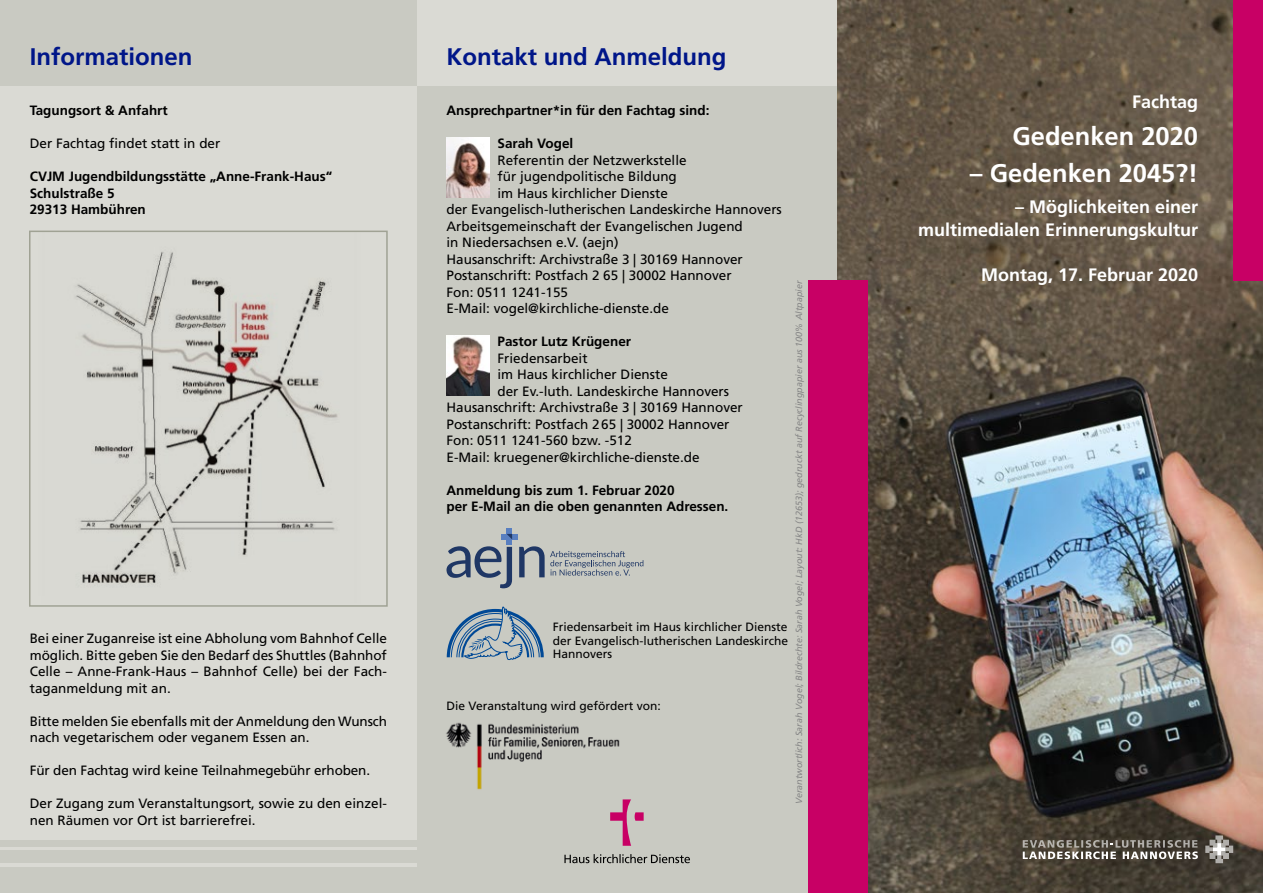
<style>
.page{position:relative;width:1263px;height:893px;background:#fff}
.page>*{position:absolute;margin:0;border:0;box-sizing:border-box;transform-origin:0 0}
.t1{font:700 25.5px "Frutiger LT Com";color:#fff}
.t2{font:700 24px "Frutiger LT Com";color:#001689}
.t3{font:700 18px/22.5px "Frutiger LT Com";color:#fff;text-align:right}
.t4{font:13.5px/16.5px "Frutiger LT Com";color:#000}
.t5{font:700 13.5px/16.5px "Frutiger LT Com";color:#000}
.t6{font:12px/13.5px "Frutiger LT Com";color:#000;text-align:justify}
.t7{font:italic 9px "Frutiger LT Com";color:#878787}
</style>
<div class="page">
<div style="left:417px;top:75px;width:421px;height:818px;background:#c9cac2"></div>
<div style="left:0;top:75px;width:417px;height:818px;background:#dadad4"></div>
<div style="left:417px;top:0;width:421px;height:85px;background:#dadad4"></div>
<img style="left:838px;top:0;width:425px;height:893px">
<div style="left:1233px;top:0;width:30px;height:281px;background:#c80065"></div>
<div style="left:808px;top:281px;width:59px;height:612px;background:#c80065"></div>
<svg style="left:1205px;top:835px;width:28px;height:28px"></svg>
<svg style="left:1023px;top:840px;width:175px;height:19px;background:#79746c"></svg>
<svg style="left:564px;top:854px;width:126px;height:9px"></svg>
<svg style="left:610px;top:799px;width:34px;height:47px"></svg>
<svg style="left:447px;top:606px;width:97px;height:54px"></svg>
<div style="left:0;top:0;width:417px;height:85px;background:#c9cac2"></div>
<img style="left:446px;top:335px;width:43px;height:60px">
<div style="left:507px;top:528px;width:5px;height:17px;background:#597fc0"></div>
<svg style="left:446px;top:546px;width:66px;height:42px"></svg>
<svg style="left:519px;top:546px;width:124px;height:31px"></svg>
<div style="left:501px;top:534px;width:17px;height:5px;background:#597fc0"></div>
<svg style="left:507px;top:534px;width:5px;height:5px"></svg>
<img style="left:75px;top:252px;width:263px;height:331px">
<div style="left:29px;top:231px;width:359px;height:376px;border:2px solid #bcbeb3"></div>
<div style="left:0;top:867px;width:417px;height:26px;background:#c9cac2"></div>
<div style="left:0;top:850px;width:417px;height:13px;background:#c9cac2"></div>
<div style="left:0;top:840px;width:417px;height:6px;background:#c9cac2"></div>
<img style="left:446px;top:138px;width:43px;height:59px">
<img style="left:446px;top:722px;width:174px;height:68px">
<h2 class="t2" style="left:30px;top:42px;width:164px">Informationen</h2>
<p class="t5" style="left:30px;top:102px;width:140px">Tagungsort &amp; Anfahrt</p>
<p class="t4" style="left:30px;top:135px;width:192px">Der Fachtag findet statt in der</p>
<p class="t5" style="left:30px;top:168px;width:304px">CVJM Jugendbildungsstätte „Anne-Frank-Haus“<br>Schulstraße 5<br>29313 Hambühren</p>
<p class="t4" style="left:30px;top:630px;width:359px;text-align:justify">Bei einer Zuganreise ist eine Abholung vom Bahnhof Celle möglich. Bitte geben Sie den Bedarf des Shuttles (Bahnhof Celle – Anne-Frank-Haus – Bahnhof Celle) bei der Fach&shy;taganmeldung mit an.</p>
<p class="t4" style="left:30px;top:713px;width:359px">Bitte melden Sie ebenfalls mit der Anmeldung den Wunsch nach vegetarischem oder veganem Essen an.</p>
<p class="t4" style="left:30px;top:762px;width:342px">Für den Fachtag wird keine Teilnahmegebühr erhoben.</p>
<p class="t4" style="left:30px;top:795px;width:359px">Der Zugang zum Veranstaltungsort, sowie zu den einzel&shy;nen Räumen vor Ort ist barrierefrei.</p>
<h2 class="t2" style="left:446px;top:42px;width:282px">Kontakt und Anmeldung</h2>
<p class="t5" style="left:446px;top:102px;width:265px">Ansprechpartner*in für den Fachtag sind:</p>
<p class="t5" style="left:497px;top:135px;width:77px">Sarah Vogel</p>
<p class="t4" style="left:497px;top:152px;width:191px">Referentin der Netzwerkstelle</p>
<p class="t4" style="left:497px;top:168px;width:181px">für jugendpolitische Bildung</p>
<p class="t4" style="left:497px;top:185px;width:172px">im Haus kirchlicher Dienste</p>
<p class="t4" style="left:446px;top:201px;width:337px">der Evangelisch-lutherischen Landeskirche Hannovers</p>
<p class="t4" style="left:446px;top:218px;width:298px">Arbeitsgemeinschaft der Evangelischen Jugend</p>
<p class="t4" style="left:446px;top:234px;width:174px">in Niedersachsen e.V. (aejn)</p>
<p class="t4" style="left:446px;top:251px;width:298px">Hausanschrift: Archivstraße 3 | 30169 Hannover</p>
<p class="t4" style="left:446px;top:267px;width:287px">Postanschrift: Postfach 2 65 | 30002 Hannover</p>
<p class="t4" style="left:446px;top:284px;width:123px">Fon: 0511 1241-155</p>
<p class="t4" style="left:446px;top:300px;width:224px">E-Mail: vogel@kirchliche-dienste.de</p>
<p class="t5" style="left:497px;top:333px;width:135px">Pastor Lutz Krügener</p>
<p class="t4" style="left:497px;top:350px;width:92px">Friedensarbeit</p>
<p class="t4" style="left:497px;top:366px;width:172px">im Haus kirchlicher Dienste</p>
<p class="t4" style="left:497px;top:383px;width:233px">der Ev.-luth. Landeskirche Hannovers</p>
<p class="t4" style="left:446px;top:399px;width:298px">Hausanschrift: Archivstraße 3 | 30169 Hannover</p>
<p class="t4" style="left:446px;top:416px;width:285px">Postanschrift: Postfach 265 | 30002 Hannover</p>
<p class="t4" style="left:446px;top:432px;width:187px">Fon: 0511 1241-560 bzw. -512</p>
<p class="t4" style="left:446px;top:449px;width:255px">E-Mail: kruegener@kirchliche-dienste.de</p>
<p class="t5" style="left:446px;top:482px;width:283px">Anmeldung bis zum 1. Februar 2020<br>per E-Mail an die oben genannten Adressen.</p>
<p class="t7" style="left:794px;top:804px;width:525px;rotate:-90deg">Verantwortlich: Sarah Vogel; Bildrechte: Sarah Vogel; Layout: HkD (12653); gedruckt auf Recyclingpapier aus 100% Altpapier</p>
<p class="t6" style="left:553px;top:620px;width:237px">Friedensarbeit im Haus kirchlicher Dienste der Evangelisch-lutherischen Landeskirche Hannovers</p>
<p class="t6" style="left:446px;top:699px;width:216px">Die Veranstaltung wird gefördert von:</p>
<h3 class="t3" style="left:1132px;top:91px;width:68px">Fachtag</h3>
<h1 class="t1" style="left:1012px;top:121px;width:187px">Gedenken 2020</h1>
<h1 class="t1" style="left:970px;top:158px;width:230px">– Gedenken 2045?!</h1>
<h3 class="t3" style="left:918px;top:196px;width:282px">– Möglichkeiten einer multimedialen Erinnerungskultur</h3>
<h3 class="t3" style="left:981px;top:263px;width:219px">Montag, 17. Februar 2020</h3>
</div>
